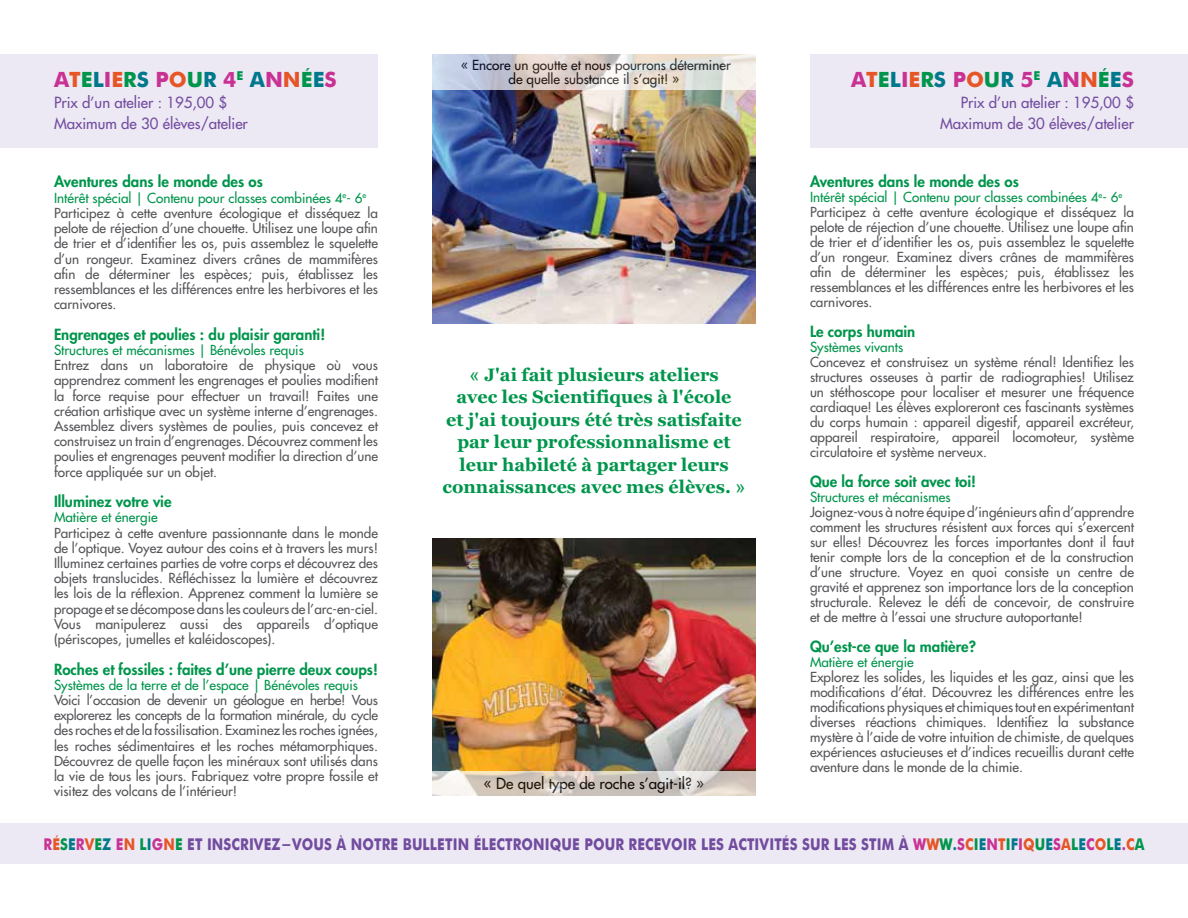
<style>
.page{position:relative;width:1188px;height:918px;background:#fff}
.page>*{position:absolute;margin:0;border:0;box-sizing:border-box;transform-origin:0 0}
.t1{font:700 21px "Futura";color:#c83293}
.t2{font:700 18px/22.5px "Georgia";color:#00954c;text-align:center}
.t3{font:700 16.2px "Futura";letter-spacing:.01em;color:#724c9f;scale:.83 1}
.t4{font:800 15px "Futura";color:#00954c}
.t5{font:15px/21px "Futura";color:#724c9f}
.t6{font:15px "Futura";color:#000}
.t7{font:13.5px/15.3px "Futura";color:#56565a;text-align:justify}
.t8{font:13.5px "Futura";color:#00954c}
.t9{font:13.5px/13.5px "Futura";color:#000;text-align:center}
.s1{color:#e65525}
.s2{color:#00954c}
.s3{color:#00788c}
.s4{font-family:"Arial";font-weight:400}
.s5{color:#c83293}
</style>
<div class="page">
<img style="left:432px;top:539px;width:324px;height:232px">
<svg style="left:432px;top:771px;width:324px;height:25px;background:#d7cfc7"></svg>
<div style="left:0;top:54px;width:378px;height:93px;background:#ede9f4"></div>
<div style="left:810px;top:54px;width:378px;height:93px;background:#ede9f4"></div>
<img style="left:432px;top:90px;width:324px;height:234px">
<svg style="left:432px;top:54px;width:324px;height:36px;background:#dbd8d8"></svg>
<div style="left:0;top:824px;width:1188px;height:40px;background:#ede9f4"></div>
<h1 class="t1" style="left:54px;top:64px;width:284px">A<span class="s1">T</span><span class="s2">E</span><span class="s3">L</span>I<span class="s1">E</span><span class="s2">R</span><span class="s3">S</span> P<span class="s1">O</span><span class="s2">U</span><span class="s3">R</span> 4<sup>E</sup> <span class="s3">A</span>N<span class="s1">N</span><span class="s2">É</span><span class="s3">E</span>S</h1>
<p class="t5" style="left:54px;top:92px;width:195px">Prix d’un atelier : 195,00 $<br>Maximum de 30 élèves/atelier</p>
<p class="t4" style="left:54px;top:172px;width:210px">Aventures dans le monde des os</p>
<p class="t7" style="left:54px;top:190px;width:326px;text-align:left"><span class="s2">Intérêt spécial | Contenu pour classes combinées 4</span><sup>e</sup><span class="s2">- 6</span><sup>e </sup>Participez à cette aventure écologique et disséquez la pelote de réjection d’une chouette. Utilisez une loupe afin de trier et d’identifier les os, puis assemblez le squelette d’un rongeur. Examinez divers crânes de mammifères afin de déterminer les espèces; puis, établissez les ressemblances et les différences entre les herbivores et les carnivores.</p>
<p class="t4" style="left:54px;top:325px;width:273px">Engrenages et poulies : du plaisir garanti!</p>
<p class="t8" style="left:54px;top:341px;width:251px">Structures et mécanismes | Bénévoles requis</p>
<p class="t7" style="left:54px;top:358px;width:326px">Entrez dans un laboratoire de physique où vous apprendrez comment les engrenages et poulies modifient la force requise pour effectuer un travail! Faites une création artistique avec un système interne d’engrenages.<br>Assemblez divers systèmes de poulies, puis concevez et construisez un train d’engrenages. Découvrez comment les poulies et engrenages peuvent modifier la direction d’une force appliquée sur un objet.</p>
<p class="t4" style="left:54px;top:492px;width:119px">Illuminez votre vie</p>
<p class="t8" style="left:54px;top:509px;width:105px">Matière et énergie</p>
<p class="t7" style="left:54px;top:525px;width:326px">Participez à cette aventure passionnante dans le monde de l’optique. Voyez autour des coins et à travers les murs!<br>Illuminez certaines parties de votre corps et découvrez des objets translucides. Réfléchissez la lumière et découvrez les lois de la réflexion. Apprenez comment la lumière se propage et se décompose dans les couleurs de l’arc-en-ciel.<br>Vous manipulerez aussi des appareils d’optique (périscopes, jumelles et kaléidoscopes).</p>
<p class="t4" style="left:54px;top:660px;width:325px">Roches et fossiles : faites d’une pierre deux coups!</p>
<p class="t8" style="left:54px;top:676px;width:306px">Systèmes de la terre et de l’espace | Bénévoles requis</p>
<p class="t7" style="left:54px;top:692px;width:326px">Voici l’occasion de devenir un géologue en herbe! Vous explorerez les concepts de la formation minérale, du cycle des roches et de la fossilisation. Examinez les roches ignées, les roches sédimentaires et les roches métamorphiques.<br>Découvrez de quelle façon les minéraux sont utilisés dans la vie de tous les jours. Fabriquez votre propre fossile et visitez des volcans de l’intérieur!</p>
<p class="t9" style="left:461px;top:59px;width:271px">« Encore un goutte et nous pourrons déterminer de quelle substance il s’agit! »</p>
<h2 class="t2" style="left:443px;top:363px;width:304px"><span class="s4">«</span> J'ai fait plusieurs ateliers<br>avec les Scientifiques à l'école<br>et j'ai toujours été très satisfaite par leur professionnalisme et leur habileté à partager leurs connaissances avec mes élèves. <span class="s4">»</span></h2>
<p class="t6" style="left:484px;top:775px;width:222px">« De quel type de roche s’agit-il? »</p>
<h1 class="t1" style="left:851px;top:64px;width:284px">A<span class="s1">T</span><span class="s2">E</span><span class="s3">L</span>I<span class="s1">E</span><span class="s2">R</span><span class="s3">S</span> P<span class="s1">O</span><span class="s2">U</span><span class="s3">R</span> 5<sup>E</sup> <span class="s3">A</span>N<span class="s1">N</span><span class="s2">É</span><span class="s3">E</span>S</h1>
<p class="t5" style="left:940px;top:92px;width:195px;text-align:right">Prix d’un atelier : 195,00 $<br>Maximum de 30 élèves/atelier</p>
<p class="t4" style="left:810px;top:172px;width:210px">Aventures dans le monde des os</p>
<p class="t7" style="left:810px;top:190px;width:326px;text-align:left"><span class="s2">Intérêt spécial | Contenu pour classes combinées 4</span><sup>e</sup><span class="s2">- 6</span><sup>e </sup>Participez à cette aventure écologique et disséquez la pelote de réjection d’une chouette. Utilisez une loupe afin de trier et d’identifier les os, puis assemblez le squelette d’un rongeur. Examinez divers crânes de mammifères afin de déterminer les espèces; puis, établissez les ressemblances et les différences entre les herbivores et les carnivores.</p>
<p class="t4" style="left:810px;top:322px;width:107px">Le corps humain</p>
<p class="t8" style="left:810px;top:339px;width:95px">Systèmes vivants</p>
<p class="t7" style="left:810px;top:355px;width:326px">Concevez et construisez un système rénal! Identifiez les structures osseuses à partir de radiographies! Utilisez un stéthoscope pour localiser et mesurer une fréquence cardiaque! Les élèves exploreront ces fascinants systèmes du corps humain : appareil digestif, appareil excréteur, appareil respiratoire, appareil locomoteur, système circulatoire et système nerveux.</p>
<p class="t4" style="left:810px;top:472px;width:168px">Que la force soit avec toi!</p>
<p class="t8" style="left:810px;top:489px;width:142px">Structures et mécanismes</p>
<p class="t7" style="left:810px;top:505px;width:326px">Joignez-vous à notre équipe d’ingénieurs afin d’apprendre comment les structures résistent aux forces qui s’exercent sur elles! Découvrez les forces importantes dont il faut tenir compte lors de la conception et de la construction d’une structure. Voyez en quoi consiste un centre de gravité et apprenez son importance lors de la conception structurale. Relevez le défi de concevoir, de construire et de mettre à l’essai une structure autoportante!</p>
<p class="t4" style="left:810px;top:637px;width:168px">Qu’est-ce que la matière?</p>
<p class="t8" style="left:810px;top:654px;width:105px">Matière et énergie</p>
<p class="t7" style="left:810px;top:670px;width:326px">Explorez les solides, les liquides et les gaz, ainsi que les modifications d’état. Découvrez les différences entre les modifications physiques et chimiques tout en expérimentant diverses réactions chimiques. Identifiez la substance mystère à l’aide de votre intuition de chimiste, de quelques expériences astucieuses et d’indices recueillis durant cette aventure dans le monde de la chimie.</p>
<p class="t3" style="left:44px;top:832px;width:1328px"><span class="s5">R</span><span class="s1">É</span><span class="s2">S</span><span class="s3">E</span><span class="s5">R</span><span class="s1">V</span><span class="s2">E</span><span class="s3">Z</span> <span class="s5">E</span><span class="s1">N</span> <span class="s2">L</span><span class="s3">I</span><span class="s5">G</span><span class="s1">N</span><span class="s2">E</span> ET INSCRIVEZ-VOUS À NOTRE BULLETIN ÉLECTRONIQUE POUR RECEVOIR LES ACTIVITÉS SUR LES STIM À <span class="s5">W</span><span class="s1">W</span><span class="s2">W</span><span class="s3">.</span><span class="s5">S</span><span class="s1">C</span><span class="s2">I</span><span class="s3">E</span><span class="s5">N</span><span class="s1">T</span><span class="s2">I</span><span class="s3">F</span><span class="s5">I</span><span class="s1">Q</span><span class="s2">U</span><span class="s3">E</span><span class="s5">S</span><span class="s1">A</span><span class="s2">L</span><span class="s3">E</span><span class="s5">C</span><span class="s1">O</span><span class="s2">L</span><span class="s3">E</span><span class="s5">.</span><span class="s1">C</span><span class="s2">A</span></p>
</div>
